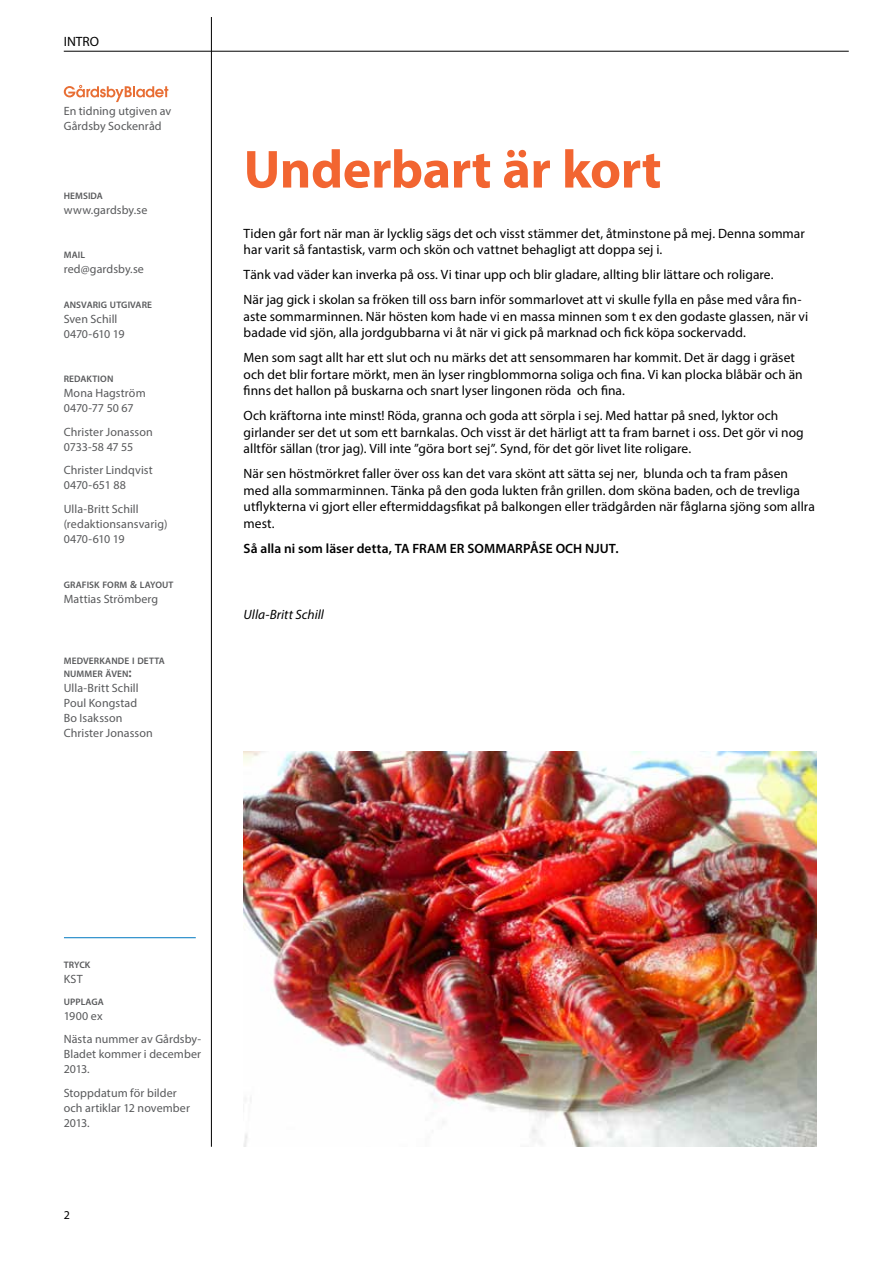
<style>
.page{position:relative;width:893px;height:1263px;background:#fff}
.page>*{position:absolute;margin:0;border:0;box-sizing:border-box;transform-origin:0 0}
.t1{font:700 54px "Myriad Pro";letter-spacing:-.01em;color:#f26531}
.t2{font:13.5px/16.5px "Myriad Pro";letter-spacing:.005em;color:#000}
.t3{font:600 13.5px "Myriad Pro";letter-spacing:.01em;color:#000}
.t4{font:italic 13.5px "Myriad Pro";color:#000}
.t5{font:12px/15px "Myriad Pro";letter-spacing:.005em;color:#58595b}
.t6{font:12px "Myriad Pro";color:#000}
.t7{font:600 9.45px/13.5px "Myriad Pro";letter-spacing:.01em;color:#58595b}
.s1{font-size:10.5px}
.s2{font-size:13.5px}
</style>
<div class="page">
<hr style="left:64px;top:51px;width:785px;height:1px;background:#000">
<hr style="left:211px;top:17px;width:1px;height:1130px;background:#000">
<svg style="left:64px;top:85px;width:104px;height:17px"></svg>
<hr style="left:64px;top:937px;width:132px;height:1px;background:#0079c1">
<img style="left:244px;top:751px;width:572px;height:396px">
<p class="t2" style="left:64px;top:33px;width:37px">INTRO</p>
<p class="t5" style="left:64px;top:103px;width:109px">En tidning utgiven av<br>Gårdsby Sockenråd</p>
<p class="t7" style="left:64px;top:188px;width:41px">HEMSIDA</p>
<p class="t5" style="left:64px;top:202px;width:85px">www.gardsby.se</p>
<p class="t7" style="left:64px;top:247px;width:23px">MAIL</p>
<p class="t5" style="left:64px;top:261px;width:82px">red@gardsby.se</p>
<p class="t7" style="left:64px;top:298px;width:90px">ANSVARIG UTGIVARE</p>
<p class="t5" style="left:64px;top:311px;width:62px">Sven Schill<br>0470-610 19</p>
<p class="t7" style="left:64px;top:372px;width:51px">REDAKTION</p>
<p class="t5" style="left:64px;top:385px;width:83px">Mona Hagström<br>0470-77 50 67</p>
<p class="t5" style="left:64px;top:424px;width:91px">Christer Jonasson<br>0733-58 47 55</p>
<p class="t5" style="left:64px;top:462px;width:91px">Christer Lindqvist<br>0470-651 88</p>
<p class="t5" style="left:64px;top:501px;width:105px">Ulla-Britt Schill (redaktionsansvarig)<br>0470-610 19</p>
<p class="t7" style="left:64px;top:578px;width:111px">GRAFISK FORM <span class="s1">&amp;</span> LAYOUT</p>
<p class="t5" style="left:64px;top:591px;width:96px">Mattias Strömberg</p>
<p class="t7" style="left:64px;top:653px;width:103px">MEDVERKANDE I DETTA<br>NUMMER ÄVEN<span class="s2">:</span></p>
<p class="t5" style="left:64px;top:680px;width:91px">Ulla-Britt Schill<br>Poul Kongstad<br>Bo Isaksson<br>Christer Jonasson</p>
<h1 class="t1" style="left:244px;top:134px;width:419px">Underbart är kort</h1>
<p class="t2" style="left:244px;top:225px;width:563px">Tiden går fort när man är lycklig sägs det och visst stämmer det, åtminstone på mej. Denna sommar har varit så fantastisk, varm och skön och vattnet behagligt att doppa sej i.</p>
<p class="t2" style="left:244px;top:262px;width:559px;line-height:25px">Tänk vad väder kan inverka på oss. Vi tinar upp och blir gladare, allting blir lättare och roligare.<br>När jag gick i skolan sa fröken till oss barn inför sommarlovet att vi skulle fylla en påse med våra fin-</p>
<p class="t2" style="left:244px;top:308px;width:566px">aste sommarminnen. När hösten kom hade vi en massa minnen som t ex den godaste glassen, när vi badade vid sjön, alla jordgubbarna vi åt när vi gick på marknad och fick köpa sockervadd.</p>
<p class="t2" style="left:244px;top:349px;width:561px">Men som sagt allt har ett slut och nu märks det att sensommaren har kommit. Det är dagg i gräset och det blir fortare mörkt, men än lyser ringblommorna soliga och fina. Vi kan plocka blåbär och än finns det hallon på buskarna och snart lyser lingonen röda och fina.</p>
<p class="t2" style="left:244px;top:407px;width:562px">Och kräftorna inte minst! Röda, granna och goda att sörpla i sej. Med hattar på sned, lyktor och girlander ser det ut som ett barnkalas. Och visst är det härligt att ta fram barnet i oss. Det gör vi nog alltför sällan (tror jag). Vill inte ”göra bort sej”. Synd, för det gör livet lite roligare.</p>
<p class="t2" style="left:244px;top:465px;width:573px">När sen höstmörkret faller över oss kan det vara skönt att sätta sej ner, blunda och ta fram påsen med alla sommarminnen. Tänka på den goda lukten från grillen. dom sköna baden, och de trevliga utflykterna vi gjort eller eftermiddagsfikat på balkongen eller trädgården när fåglarna sjöng som allra mest.</p>
<p class="t3" style="left:244px;top:539px;width:376px">Så alla ni som läser detta, TA FRAM ER SOMMARPÅSE OCH NJUT.</p>
<p class="t4" style="left:244px;top:606px;width:82px">Ulla-Britt Schill</p>
<p class="t7" style="left:64px;top:957px;width:28px">TRYCK</p>
<p class="t5" style="left:64px;top:971px;width:20px">KST</p>
<p class="t7" style="left:64px;top:994px;width:42px">UPPLAGA</p>
<p class="t5" style="left:64px;top:1004px;width:139px;line-height:23.5px">1900 ex<br>Nästa nummer av Gårdsby-</p>
<p class="t5" style="left:64px;top:1046px;width:139px">Bladet kommer i december<br>2013.</p>
<p class="t5" style="left:64px;top:1085px;width:128px">Stoppdatum för bilder och artiklar 12 november<br>2013.</p>
<p class="t6" style="left:64px;top:1208px;width:8px">2</p>
</div>
